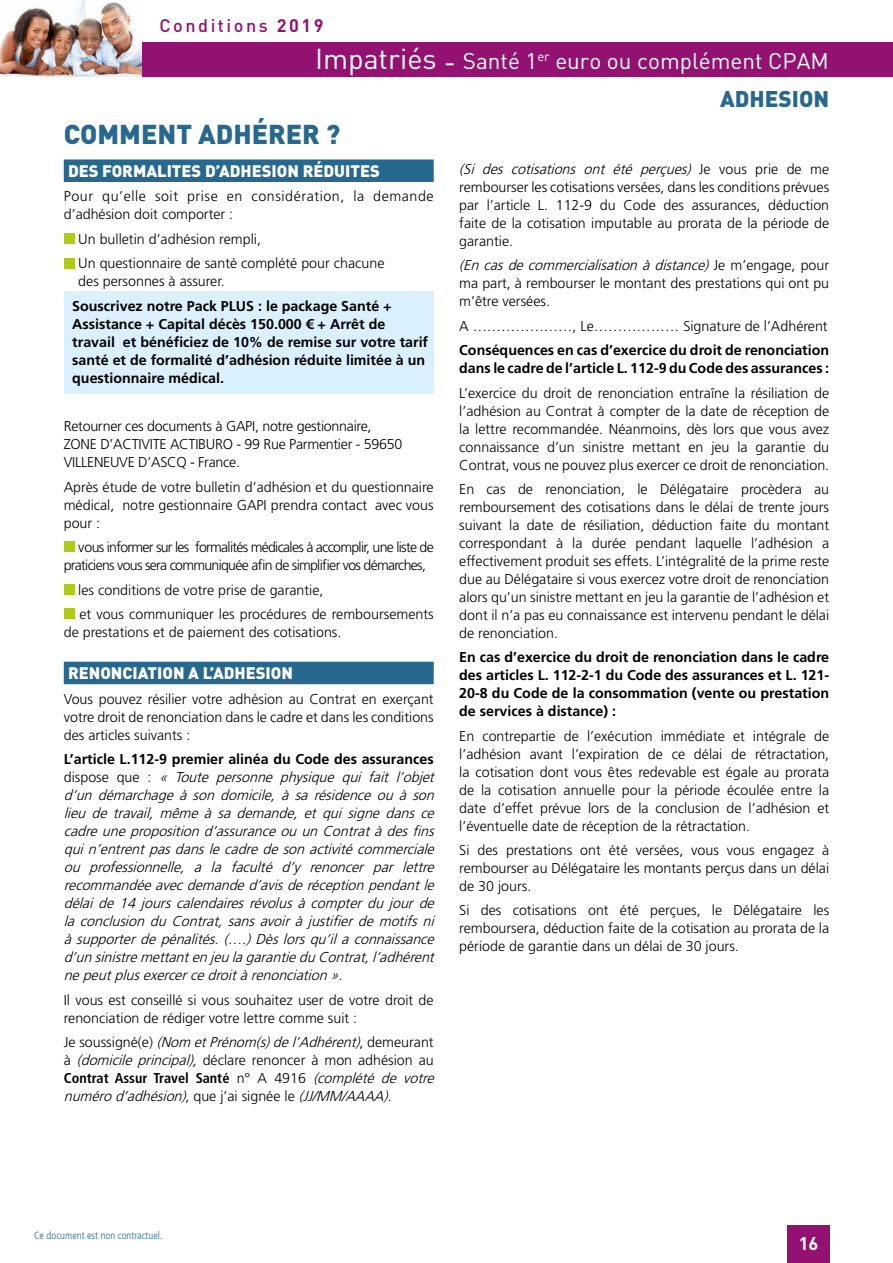
<style>
.page{position:relative;width:893px;height:1263px;background:#fff}
.page>*{position:absolute;margin:0;border:0;box-sizing:border-box;transform-origin:0 0}
.t1{font:900 27px "DIN";color:#27688f}
.t2{font:22.5px "DIN";color:#fff}
.t3{font:900 22.5px "DIN";color:#27688f}
.t4{font:700 18.15px "DIN";color:#fff}
.t5{font:500 18px "DIN";letter-spacing:.14em;color:#931271}
.t6{font:900 16.5px "DIN";color:#fff}
.t7{font:300 14.25px/18px "Frutiger LT Std";color:#000;text-align:justify}
.t8{font:italic 300 14.25px/18px "Frutiger LT Std";color:#000}
.t9{font:700 14.25px/18px "Frutiger LT Std";color:#000}
.t10{font:300 14.25px/18px "Frutiger LT Std";letter-spacing:-.05em;color:#000}
.t11{font:300 14.25px/18px "Frutiger LT Std";letter-spacing:-.02em;color:#000}
.t12{font:300 14.25px/18px "Frutiger LT Std";letter-spacing:.04em;color:#000}
.t13{font:300 condensed 10.5px "Frutiger LT Std";color:#27688f}
.s1{font-weight:700}
.s2{font-size:28.5px}
.s3{font-weight:700;font-style:normal}
.s4{font-style:normal}
.s5{font-weight:700;font-style:normal;font-stretch:condensed}
.s6{font-style:italic}
</style>
<div class="page">
<div style="left:64px;top:291px;width:370px;height:102px;background:#dbf0fd"></div>
<div style="left:64px;top:159px;width:370px;height:23px;background:#27688f"></div>
<div style="left:64px;top:662px;width:370px;height:22px;background:#27688f"></div>
<div style="left:64px;top:233px;width:10px;height:11px;background:#afca1a"></div>
<div style="left:64px;top:258px;width:10px;height:10px;background:#afca1a"></div>
<div style="left:64px;top:542px;width:10px;height:10px;background:#afca1a"></div>
<div style="left:64px;top:584px;width:10px;height:10px;background:#afca1a"></div>
<div style="left:64px;top:608px;width:10px;height:11px;background:#afca1a"></div>
<div style="left:0;top:43px;width:893px;height:34px;background:#931271"></div>
<div style="left:787px;top:1225px;width:42px;height:38px;background:#931271"></div>
<img style="left:0;top:0;width:141px;height:77px">
<p class="t5" style="left:159px;top:14px;width:166px">Conditions <span class="s1">2019</span></p>
<h2 class="t2" style="left:315px;top:46px;width:515px"><span class="s2">Impatriés -</span> Santé 1<sup>er</sup> euro ou complément CPAM</h2>
<h1 class="t1" style="left:64px;top:116px;width:278px">COMMENT ADHÉRER ?</h1>
<p class="t6" style="left:68px;top:160px;width:313px">DES FORMALITES D’ADHESION RÉDUITES</p>
<p class="t12" style="left:64px;top:188px;width:371px">Pour qu’elle soit prise en considération, la demande d’adhésion doit comporter :</p>
<p class="t7" style="left:78px;top:227px;width:308px;line-height:24.5px">Un bulletin d’adhésion rempli,<br>Un questionnaire de santé complété pour chacune</p>
<p class="t7" style="left:78px;top:273px;width:148px">des personnes à assurer.</p>
<p class="t9" style="left:72px;top:297px;width:357px">Souscrivez notre Pack PLUS : le package Santé + Assistance + Capital décès 150.000 € + Arrêt de travail et bénéficiez de 10% de remise sur votre tarif santé et de formalité d’adhésion réduite limitée à un questionnaire médical.</p>
<p class="t11" style="left:64px;top:418px;width:340px">Retourner ces documents à GAPI, notre gestionnaire,<br>ZONE D’ACTIVITE ACTIBURO - 99 Rue Parmentier - 59650<br>VILLENEUVE D’ASCQ - France.</p>
<p class="t7" style="left:64px;top:478px;width:371px">Après étude de votre bulletin d’adhésion et du questionnaire médical, notre gestionnaire GAPI prendra contact avec vous pour :</p>
<p class="t10" style="left:64px;top:538px;width:371px;text-indent:14px">vous informer sur les formalités médicales à accomplir, une liste de praticiens vous sera communiquée afin de simplifier vos démarches,</p>
<p class="t7" style="left:78px;top:578px;width:357px;line-height:24.5px">les conditions de votre prise de garantie,<br>et vous communiquer les procédures de remboursements</p>
<p class="t7" style="left:64px;top:623px;width:279px">de prestations et de paiement des cotisations.</p>
<p class="t6" style="left:68px;top:662px;width:226px">RENONCIATION A L’ADHESION</p>
<p class="t7" style="left:64px;top:690px;width:371px">Vous pouvez résilier votre adhésion au Contrat en exerçant votre droit de renonciation dans le cadre et dans les conditions des articles suivants :</p>
<p class="t8" style="left:64px;top:750px;width:376px"><span class="s3">L’article L.112-9 premier alinéa du Code des assurances </span><span class="s4">d i s p o s e q u e :</span> « Toute personne physique qui fait l’objet d’un démarchage à son domicile, à sa résidence ou à son lieu de travail, même à sa demande, et qui signe dans ce cadreunepropositiond’assuranceouunContratàdesfins quin’entrentpasdanslecadredesonactivitécommerciale ou professionnelle, a la faculté d’y renoncer par lettre recommandéeavecdemanded’avisderéceptionpendantle délai de 14 jours calendaires révolus à compter du jour de la conclusion du Contrat, sans avoir à justifier de motifs ni à supporter de pénalités. (….) Dès lors qu’il a connaissance d’unsinistremettantenjeulagarantieduContrat,l’adhérent nepeutplusexercercedroitàrenonciation».</p>
<p class="t7" style="left:64px;top:991px;width:371px">Il vous est conseillé si vous souhaitez user de votre droit de renonciation de rédiger votre lettre comme suit :</p>
<p class="t8" style="left:64px;top:1033px;width:376px"><span class="s4">J e s o u s s i g n é ( e )</span> (Nom etPrénom(s)del’Adhérent)<span class="s4">, d e m e u r a n t à</span> (domicile principal), <span class="s4">déclare renoncer à mon adhésion au </span><span class="s5">Contrat Assur Travel Santé</span> <span class="s4">n° A 4916</span> (complété de votre numérod’adhésion)<span class="s4">, q u e j ’ a i s i g n é e l e</span> (JJ/MM/AAAA).</p>
<h2 class="t3" style="left:720px;top:83px;width:110px">ADHESION</h2>
<p class="t7" style="left:459px;top:160px;width:371px"><span class="s6">(Si des cotisations ont été perçues)</span> J e v o u s p r i e d e m e rembourser les cotisations versées, dans les conditions prévues par l’article L. 112-9 du Code des assurances, déduction faite de la cotisation imputable au prorata de la période de garantie.</p>
<p class="t7" style="left:459px;top:257px;width:371px"><span class="s6">(Encasdecommercialisationàdistance)</span>J e m ’ e n g a g e , p o u r ma part, à rembourser le montant des prestations qui ont pu m’être versées.</p>
<p class="t7" style="left:459px;top:317px;width:370px">A …………………, Le……………… Signature de l’Adhérent</p>
<p class="t9" style="left:459px;top:341px;width:371px">Conséquences en cas d’exercice du droit de renonciation dans le cadre de l’article L. 112-9 du Code des assurances :</p>
<p class="t7" style="left:459px;top:384px;width:371px">L’exercice du droit de renonciation entraîne la résiliation de l’adhésion au Contrat à compter de la date de réception de la lettre recommandée. Néanmoins, dès lors que vous avez connaissance d’un sinistre mettant en jeu la garantie du Contrat, vous ne pouvez plus exercer ce droit de renonciation.</p>
<p class="t7" style="left:459px;top:480px;width:371px">En cas de renonciation, le Délégataire procèdera au remboursement des cotisations dans le délai de trente jours suivant la date de résiliation, déduction faite du montant correspondant à la durée pendant laquelle l’adhésion a effectivement produit ses effets. L’intégralité de la prime reste due au Délégataire si vous exercez votre droit de renonciation alors qu’un sinistre mettant en jeu la garantie de l’adhésion et dont il n’a pas eu connaissance est intervenu pendant le délai de renonciation.</p>
<p class="t9" style="left:459px;top:648px;width:371px;text-align:justify">En cas d’exercice du droit de renonciation dans le cadre des articles L. 112-2-1 du Code des assurances et L. 121- 20-8 du Code de la consommation (vente ou prestation de services à distance) :</p>
<p class="t7" style="left:459px;top:727px;width:371px">En contrepartie de l’exécution immédiate et intégrale de l’adhésion avant l’expiration de ce délai de rétractation, la cotisation dont vous êtes redevable est égale au prorata de la cotisation annuelle pour la période écoulée entre la date d’effet prévue lors de la conclusion de l’adhésion et l’éventuelle date de réception de la rétractation.</p>
<p class="t7" style="left:459px;top:841px;width:371px">Si des prestations ont été versées, vous vous engagez à rembourser au Délégataire les montants perçus dans un délai de 30 jours.</p>
<p class="t7" style="left:459px;top:902px;width:371px">Si des cotisations ont été perçues, le Délégataire les remboursera, déduction faite de la cotisation au prorata de la période de garantie dans un délai de 30 jours.</p>
<p class="t13" style="left:34px;top:1229px;width:130px">Ce document est non contractuel.</p>
<p class="t4" style="left:799px;top:1231px;width:21px">16</p>
</div>
